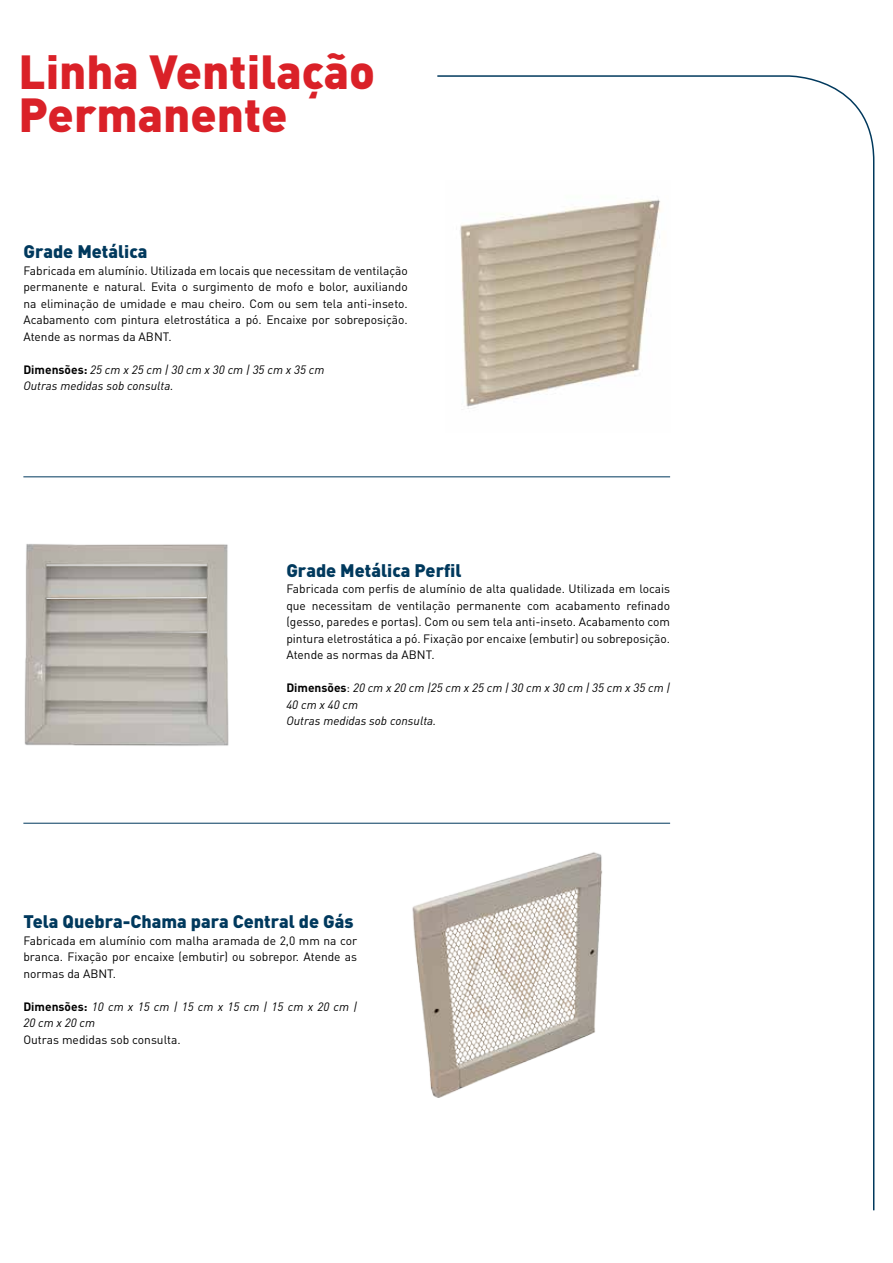
<style>
.page{position:relative;width:893px;height:1263px;background:#fff}
.page>*{position:absolute;margin:0;border:0;box-sizing:border-box;transform-origin:0 0}
.t1{font:900 47.25px/43.5px "DIN Pro";color:#da2128}
.t2{font:900 18px "DIN Pro";color:#00395d}
.t3{font:12px/16.5px "DIN Pro";color:#000;text-align:justify}
.t4{font:italic 12px/16.5px "DIN";color:#000}
.s1{font-family:"DIN Pro";font-weight:700;font-style:normal}
.s2{font-family:"DIN Pro";font-style:normal}
</style>
<div class="page">
<svg style="left:436px;top:75px;width:439px;height:1136px"></svg>
<img style="left:446px;top:180px;width:224px;height:252px">
<img style="left:24px;top:544px;width:205px;height:202px">
<img style="left:412px;top:846px;width:198px;height:252px">
<hr style="left:23px;top:823px;width:647px;height:1px;background:#00395d">
<hr style="left:23px;top:476px;width:647px;height:1px;background:#00395d">
<h1 class="t1" style="left:18px;top:48px;width:358px">Linha Ventilação<br>Permanente</h1>
<h2 class="t2" style="left:23px;top:240px;width:126px">Grade Metálica</h2>
<p class="t3" style="left:23px;top:262px;width:386px">Fabricada em alumínio. Utilizada em locais que necessitam de ventilação permanente e natural. Evita o surgimento de mofo e bolor, auxiliando na eliminação de umidade e mau cheiro. Com ou sem tela anti-inseto.<br>Acabamento com pintura eletrostática a pó. Encaixe por sobreposição.<br>Atende as normas da ABNT.</p>
<p class="t4" style="left:23px;top:361px;width:303px"><span class="s1">Dimensões:</span> 25 cm x 25 cm | 30 cm x 30 cm | 35 cm x 35 cm<br>Outras medidas sob consulta.</p>
<h2 class="t2" style="left:286px;top:558px;width:177px">Grade Metálica Perfil</h2>
<p class="t3" style="left:286px;top:580px;width:385px">Fabricada com perfis de alumínio de alta qualidade. Utilizada em locais que necessitam de ventilação permanente com acabamento refinado (gesso, paredes e portas). Com ou sem tela anti-inseto. Acabamento com pintura eletrostática a pó. Fixação por encaixe (embutir) ou sobreposição.<br>Atende as normas da ABNT.</p>
<p class="t4" style="left:286px;top:680px;width:385px"><span class="s1">Dimensões</span><span class="s2">:</span> 20 cm x 20 cm |25 cm x 25 cm | 30 cm x 30 cm | 35 cm x 35 cm |<br>40 cm x 40 cm<br>Outras medidas sob consulta.</p>
<h2 class="t2" style="left:23px;top:909px;width:332px">Tela Quebra-Chama para Central de Gás</h2>
<p class="t3" style="left:23px;top:932px;width:335px">Fabricada em alumínio com malha aramada de 2,0 mm na cor branca. Fixação por encaixe (embutir) ou sobrepor. Atende as normas da ABNT.</p>
<p class="t4" style="left:23px;top:998px;width:335px"><span class="s1">Dimensões:</span> 10 cm x 15 cm | 15 cm x 15 cm | 15 cm x 20 cm |<br>20 cm x 20 cm</p>
<p class="t3" style="left:23px;top:1031px;width:159px">Outras medidas sob consulta.</p>
</div>
